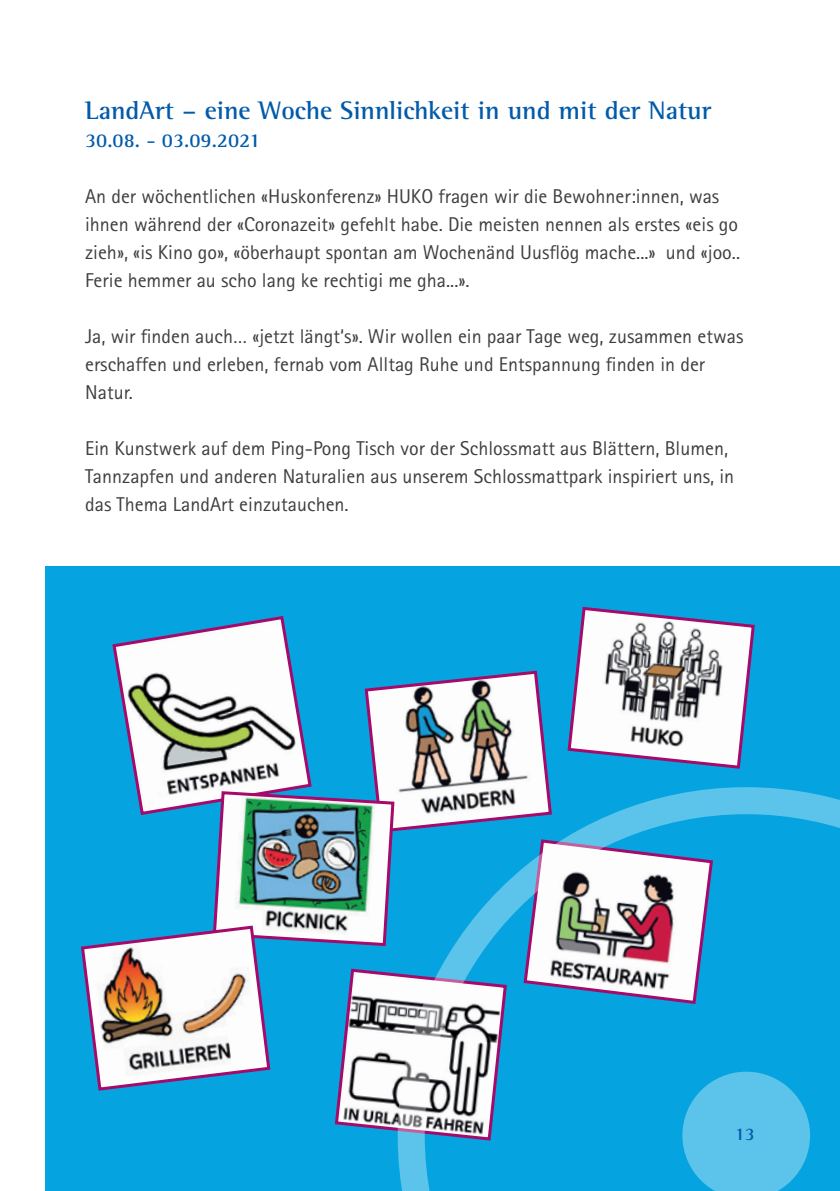
<style>
.page{position:relative;width:840px;height:1191px;background:#fff}
.page>*{position:absolute;margin:0;border:0;box-sizing:border-box;transform-origin:0 0}
.t1{font:700 26px "Rotis Semi Serif Std";color:#015aaa}
.t2{font:20px/28px "Rotis Sans Serif Std";color:#3e3e3f}
.t3{font:700 20px "Rotis Semi Serif Std";color:#015aaa}
.t4{font:700 18px "Rotis Semi Serif Std";color:#015aaa}
</style>
<div class="page">
<div style="left:45px;top:567px;width:794px;height:624px;background:#05a4e0"></div>
<svg style="left:809px;top:793px;width:30px;height:353px"></svg>
<svg style="left:81px;top:606px;width:728px;height:585px"></svg>
<h1 class="t1" style="left:85px;top:94px;width:627px">LandArt – eine Woche Sinnlichkeit in und mit der Natur</h1>
<p class="t3" style="left:85px;top:128px;width:176px">30.08. - 03.09.2021</p>
<p class="t2" style="left:85px;top:182px;width:656px">An der wöchentlichen «Huskonferenz» HUKO fragen wir die Bewohner:innen, was ihnen während der «Coronazeit» gefehlt habe. Die meisten nennen als erstes «eis go zieh», «is Kino go», «öberhaupt spontan am Wochenänd Uusflög mache...» und «joo..<br>Ferie hemmer au scho lang ke rechtigi me gha...».</p>
<p class="t2" style="left:85px;top:322px;width:659px">Ja, wir finden auch… «jetzt längt‘s». Wir wollen ein paar Tage weg, zusammen etwas erschaffen und erleben, fernab vom Alltag Ruhe und Entspannung finden in der<br>Natur.</p>
<p class="t2" style="left:85px;top:434px;width:650px">Ein Kunstwerk auf dem Ping-Pong Tisch vor der Schlossmatt aus Blättern, Blumen,<br>Tannzapfen und anderen Naturalien aus unserem Schlossmattpark inspiriert uns, in das Thema LandArt einzutauchen.</p>
<p class="t4" style="left:734px;top:1123px;width:22px">13</p>
</div>
